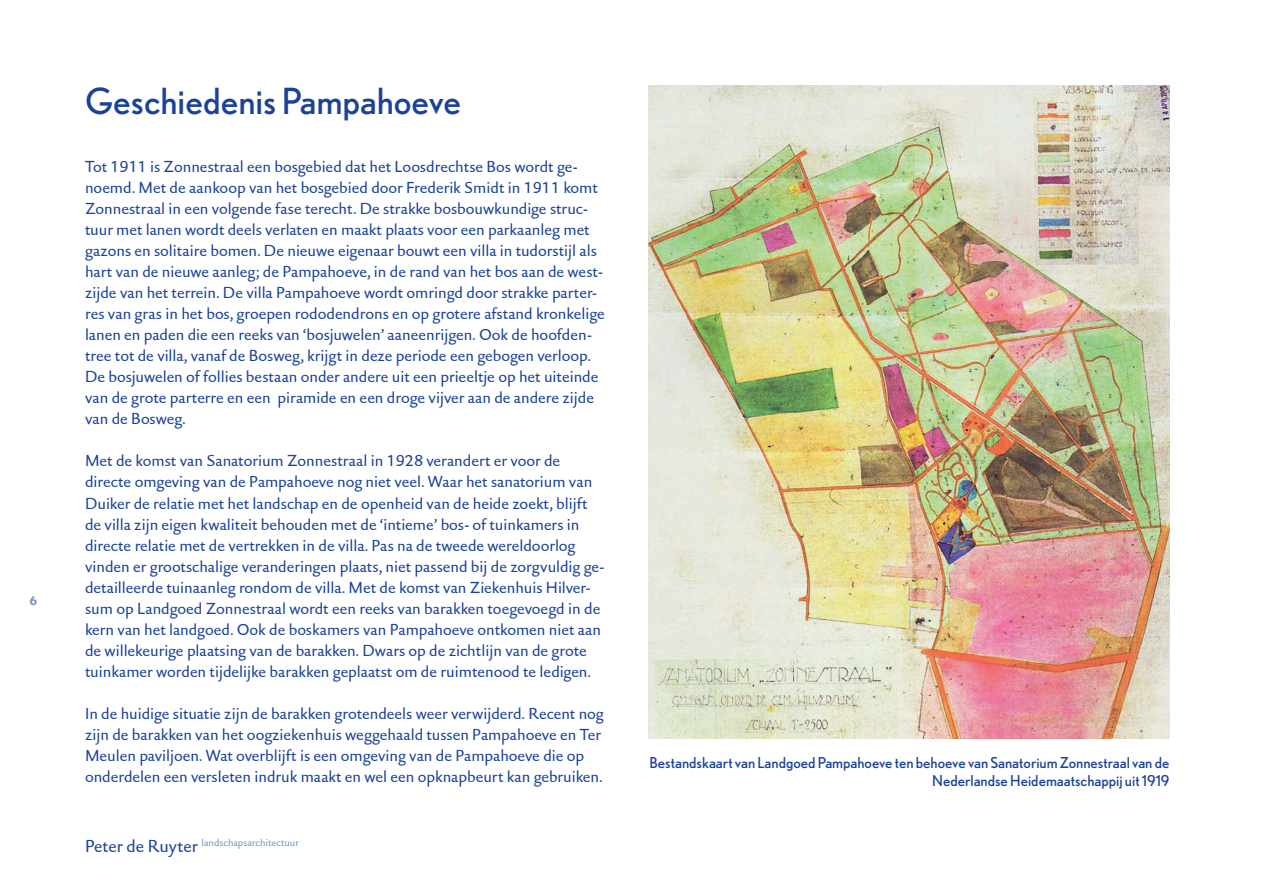
<style>
.page{position:relative;width:1263px;height:893px;background:#fff}
.page>*{position:absolute;margin:0;border:0;box-sizing:border-box;transform-origin:0 0}
.t1{font:36px "Nobel";color:#1b4299}
.t2{font:16.5px/21px "DTL Haarlemmer Sans D";letter-spacing:-.005em;color:#1b4299}
.t3{font:15px/18px "Nobel";color:#1b4299;text-align:right}
.t4{font:700 12px "Nobel";color:#7299c6}
.t5{font:10.5px "DTL Haarlemmer Sans D";color:#7299c6}
.s1{font-size:18px;color:#1b4299}
</style>
<div class="page">
<img style="left:648px;top:85px;width:521px;height:653px">
<p class="t4" style="left:30px;top:594px;width:9px">6</p>
<h1 class="t1" style="left:85px;top:81px;width:377px">Geschiedenis Pampahoeve</h1>
<p class="t2" style="left:85px;top:156px;width:521px">Tot 1911 is Zonnestraal een bosgebied dat het Loosdrechtse Bos wordt ge&shy;noemd. Met de aankoop van het bosgebied door Frederik Smidt in 1911 komt Zonnestraal in een volgende fase terecht. De strakke bosbouwkundige struc&shy;tuur met lanen wordt deels verlaten en maakt plaats voor een parkaanleg met gazons en solitaire bomen. De nieuwe eigenaar bouwt een villa in tudorstijl als hart van de nieuwe aanleg; de Pampahoeve, in de rand van het bos aan de west&shy;zijde van het terrein. De villa Pampahoeve wordt omringd door strakke parter&shy;res van gras in het bos, groepen rododendrons en op grotere afstand kronkelige lanen en paden die een reeks van ‘bosjuwelen’ aaneenrijgen. Ook de hoofden&shy;tree tot de villa, vanaf de Bosweg, krijgt in deze periode een gebogen verloop.<br>De bosjuwelen of follies bestaan onder andere uit een prieeltje op het uiteinde van de grote parterre en een piramide en een droge vijver aan de andere zijde van de Bosweg.</p>
<p class="t2" style="left:85px;top:450px;width:521px">Met de komst van Sanatorium Zonnestraal in 1928 verandert er voor de directe omgeving van de Pampahoeve nog niet veel. Waar het sanatorium van Duiker de relatie met het landschap en de openheid van de heide zoekt, blijft de villa zijn eigen kwaliteit behouden met de ‘intieme’ bos- of tuinkamers in directe relatie met de vertrekken in de villa. Pas na de tweede wereldoorlog vinden er grootschalige veranderingen plaats, niet passend bij de zorgvuldig ge&shy;detailleerde tuinaanleg rondom de villa. Met de komst van Ziekenhuis Hilver&shy;sum op Landgoed Zonnestraal wordt een reeks van barakken toegevoegd in de kern van het landgoed. Ook de boskamers van Pampahoeve ontkomen niet aan de willekeurige plaatsing van de barakken. Dwars op de zichtlijn van de grote tuinkamer worden tijdelijke barakken geplaatst om de ruimtenood te ledigen.</p>
<p class="t2" style="left:85px;top:703px;width:520px">In de huidige situatie zijn de barakken grotendeels weer verwijderd. Recent nog zijn de barakken van het oogziekenhuis weggehaald tussen Pampahoeve en Ter Meulen paviljoen. Wat overblijft is een omgeving van de Pampahoeve die op onderdelen een versleten indruk maakt en wel een opknapbeurt kan gebruiken.</p>
<p class="t5" style="left:85px;top:836px;width:215px"><span class="s1">Peter de Ruyter</span> landschapsarchitectuur</p>
<p class="t3" style="left:649px;top:754px;width:521px">Bestandskaart van Landgoed Pampahoeve ten behoeve van Sanatorium Zonnestraal van de<br>Nederlandse Heidemaatschappij uit 1919</p>
</div>
